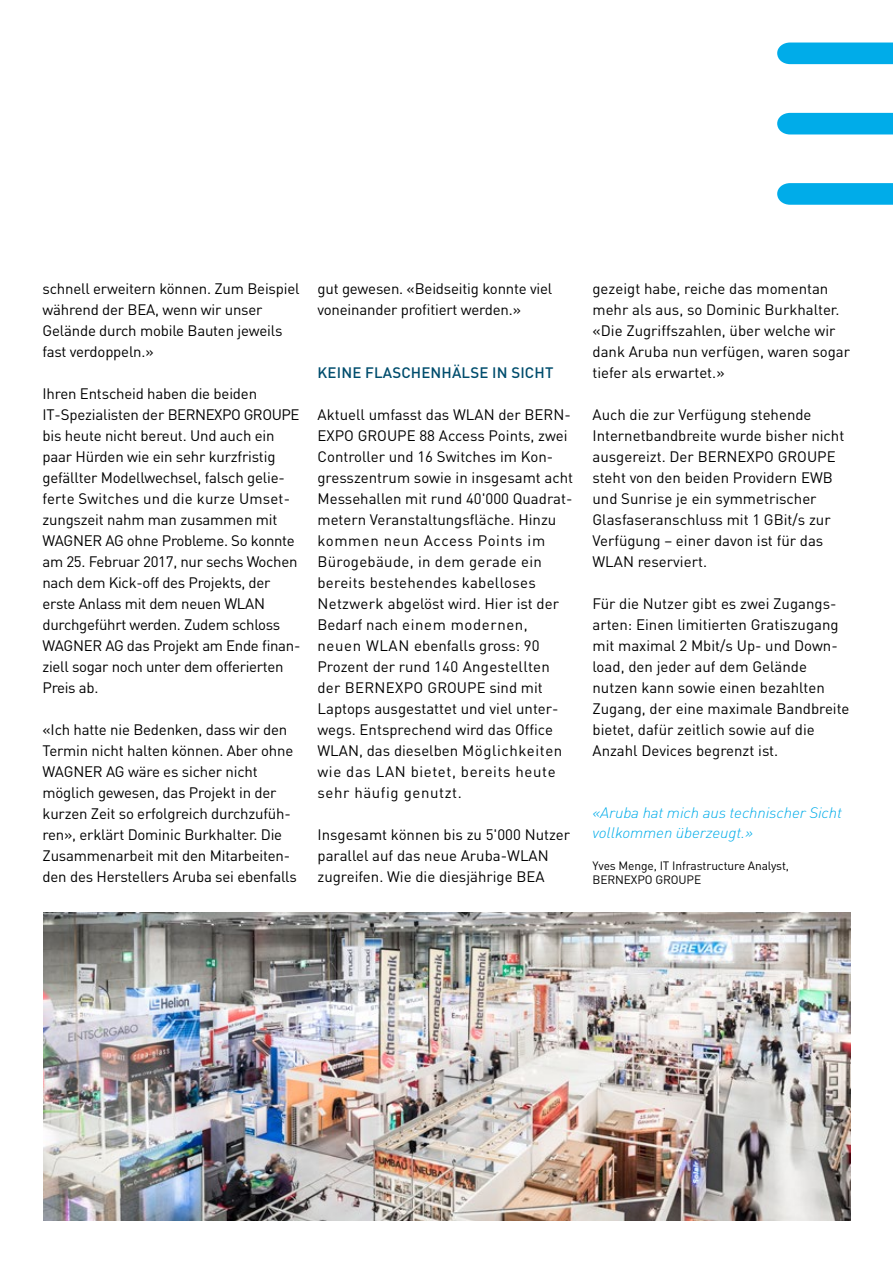
<style>
.page{position:relative;width:893px;height:1263px;background:#fff}
.page>*{position:absolute;margin:0;border:0;box-sizing:border-box;transform-origin:0 0}
.t1{font:15px/21px "DINOT";color:#000}
.t2{font:15px/21px "DINOT";letter-spacing:-.02em;color:#000}
.t3{font:italic 300 15px/19.5px "DIN Pro";letter-spacing:-.01em;color:#00ace9;scale:1.05 1}
.t4{font:500 15px "DIN Pro";letter-spacing:.01em;color:#004d6d}
.t5{font:12px/14.4px "DINOT";letter-spacing:-.01em;color:#000}
</style>
<div class="page">
<img style="left:43px;top:913px;width:807px;height:307px">
<div style="left:777px;top:43px;width:116px;height:21px;background:#00ace9"></div>
<div style="left:777px;top:113px;width:116px;height:21px;background:#00ace9"></div>
<svg style="left:777px;top:183px;width:116px;height:22px;background:#0aafe9"></svg>
<p class="t1" style="left:43px;top:277px;width:259px">schnell erweitern können. Zum Beispiel während der BEA, wenn wir unser<br>Gelände durch mobile Bauten jeweils fast verdoppeln.»</p>
<p class="t2" style="left:43px;top:382px;width:259px">Ihren Entscheid haben die beiden IT-Spezialisten der BERNEXPO GROUPE bis heute nicht bereut. Und auch ein paar Hürden wie ein sehr kurzfristig gefällter Modellwechsel, falsch gelie&shy;ferte Switches und die kurze Umset&shy;zungszeit nahm man zusammen mit WAGNER AG ohne Probleme. So konnte am 25. Februar 2017, nur sechs Wochen nach dem Kick-off des Projekts, der erste Anlass mit dem neuen WLAN durchgeführt werden. Zudem schloss WAGNER AG das Projekt am Ende finan&shy;ziell sogar noch unter dem offerierten Preis ab.</p>
<p class="t1" style="left:43px;top:718px;width:256px">«Ich hatte nie Bedenken, dass wir den Termin nicht halten können. Aber ohne WAGNER AG wäre es sicher nicht möglich gewesen, das Projekt in der kurzen Zeit so erfolgreich durchzufüh&shy;ren», erklärt Dominic Burkhalter. Die Zusammenarbeit mit den Mitarbeiten&shy;den des Herstellers Aruba sei ebenfalls</p>
<p class="t1" style="left:317px;top:277px;width:236px">gut gewesen. «Beidseitig konnte viel voneinander profitiert werden.»</p>
<p class="t4" style="left:318px;top:362px;width:237px">KEINE FLASCHENHÄLSE IN SICHT</p>
<p class="t1" style="left:317px;top:403px;width:257px">Aktuell umfasst das WLAN der BERN-EXPO GROUPE 88 Access Points, zwei Controller und 16 Switches im Kon&shy;gresszentrum sowie in insgesamt acht Messehallen mit rund 40'000 Quadrat&shy;metern Veranstaltungsfläche. Hinzu kommen neun Access Points im Bürogebäude, in dem gerade ein bereits bestehendes kabelloses Netzwerk abgelöst wird. Hier ist der Bedarf nach einem modernen, neuen WLAN ebenfalls gross: 90<br>Prozent der rund 140 Angestellten der BERNEXPO GROUPE sind mit Laptops ausgestattet und viel unter&shy;wegs. Entsprechend wird das Office WLAN, das dieselben Möglichkeiten wie das LAN bietet, bereits heute sehr häufig genutzt.</p>
<p class="t1" style="left:317px;top:823px;width:254px">Insgesamt können bis zu 5'000 Nutzer parallel auf das neue Aruba-WLAN zugreifen. Wie die diesjährige BEA</p>
<p class="t1" style="left:592px;top:277px;width:259px">gezeigt habe, reiche das momentan mehr als aus, so Dominic Burkhalter. «Die Zugriffszahlen, über welche wir dank Aruba nun verfügen, waren sogar tiefer als erwartet.»</p>
<p class="t1" style="left:592px;top:403px;width:253px">Auch die zur Verfügung stehende<br>Internetbandbreite wurde bisher nicht ausgereizt. Der BERNEXPO GROUPE steht von den beiden Providern EWB und Sunrise je ein symmetrischer<br>Glasfaseranschluss mit 1 GBit/s zur<br>Verfügung – einer davon ist für das<br>WLAN reserviert.</p>
<p class="t1" style="left:592px;top:592px;width:259px">Für die Nutzer gibt es zwei Zugangs&shy;arten: Einen limitierten Gratiszugang mit maximal 2 Mbit/s Up- und Down&shy;load, den jeder auf dem Gelände nutzen kann sowie einen bezahlten Zugang, der eine maximale Bandbreite bietet, dafür zeitlich sowie auf die Anzahl Devices begrenzt ist.</p>
<p class="t3" style="left:592px;top:803px;width:239px">«Aruba hat mich aus technischer Sicht vollkommen überzeugt.»</p>
<p class="t5" style="left:592px;top:858px;width:198px">Yves Menge, IT Infrastructure Analyst,<br>BERNEXPO GROUPE</p>
</div>
